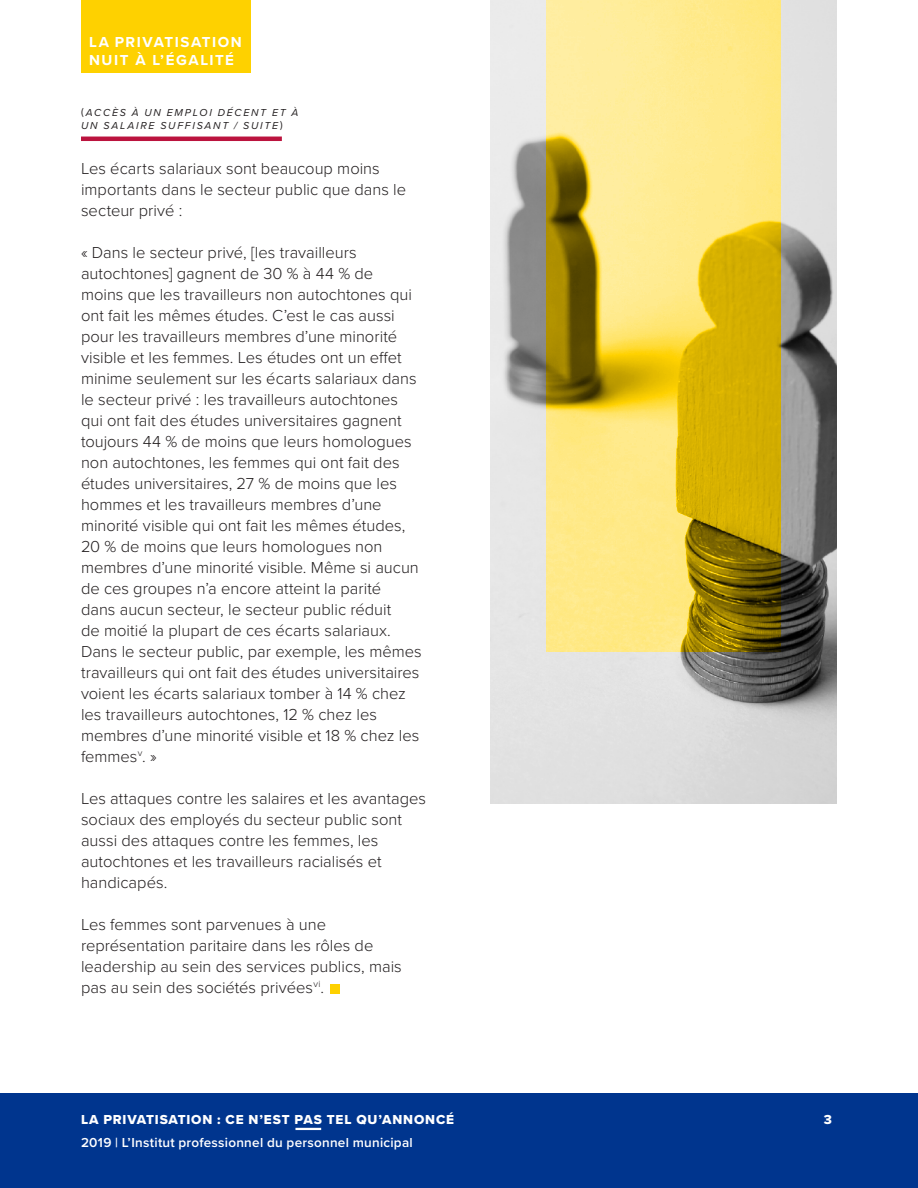
<style>
.page{position:relative;width:918px;height:1188px;background:#fff}
.page>*{position:absolute;margin:0;border:0;box-sizing:border-box;transform-origin:0 0}
.t1{font:300 16.5px/21px "Proxima Nova";color:#231f20}
.t2{font:700 15px/18px "Proxima Nova";letter-spacing:.1em;color:#fff}
.t3{font:600 13.5px "Proxima Nova";letter-spacing:.02em;color:#fff}
.t4{font:13.5px "Proxima Nova Extrabld";letter-spacing:.06em;color:#fff}
.t5{font:italic 10.5px "Proxima Nova";letter-spacing:.165em;color:#231f20}
.s1{font-style:normal}
</style>
<div class="page">
<div style="left:0;top:1094px;width:918px;height:94px;background:#00358e"></div>
<div style="left:81px;top:0;width:169px;height:72px;background:#fed100"></div>
<hr style="left:295px;top:1128px;width:26px;height:2px;background:#fff">
<div style="left:330px;top:984px;width:10px;height:9px;background:#fed100"></div>
<img style="left:491px;top:0;width:346px;height:803px">
<svg style="left:547px;top:0;width:234px;height:652px;background:#e2c957"></svg>
<hr style="left:81px;top:137px;width:201px;height:4px;background:#bb133e">
<p class="t2" style="left:89px;top:32px;width:154px">LA PRIVATISATION<br>NUIT À L’ÉGALITÉ</p>
<p class="t5" style="left:81px;top:105px;width:219px"><span class="s1">(</span>ACCÈS À UN EMPLOI DÉCENT ET À</p>
<p class="t5" style="left:81px;top:118px;width:203px">UN SALAIRE SUFFISANT / SUITE<span class="s1">)</span></p>
<p class="t1" style="left:81px;top:157px;width:327px">Les écarts salariaux sont beaucoup moins importants dans le secteur public que dans le secteur privé :</p>
<p class="t1" style="left:81px;top:241px;width:342px">« Dans le secteur privé, [les travailleurs autochtones] gagnent de 30 % à 44 % de<br>moins que les travailleurs non autochtones qui ont fait les mêmes études. C’est le cas aussi pour les travailleurs membres d’une minorité visible et les femmes. Les études ont un effet minime seulement sur les écarts salariaux dans le secteur privé : les travailleurs autochtones qui ont fait des études universitaires gagnent toujours 44 % de moins que leurs homologues non autochtones, les femmes qui ont fait des études universitaires, 27 % de moins que les hommes et les travailleurs membres d’une minorité visible qui ont fait les mêmes études, 20 % de moins que leurs homologues non membres d’une minorité visible. Même si aucun de ces groupes n’a encore atteint la parité<br>dans aucun secteur, le secteur public réduit<br>de moitié la plupart de ces écarts salariaux.<br>Dans le secteur public, par exemple, les mêmes travailleurs qui ont fait des études universitaires voient les écarts salariaux tomber à 14 % chez les travailleurs autochtones, 12 % chez les membres d’une minorité visible et 18 % chez les femmes<sup>v</sup>. »</p>
<p class="t1" style="left:81px;top:787px;width:347px">Les attaques contre les salaires et les avantages sociaux des employés du secteur public sont aussi des attaques contre les femmes, les autochtones et les travailleurs racialisés et handicapés.</p>
<p class="t1" style="left:81px;top:913px;width:322px">Les femmes sont parvenues à une représentation paritaire dans les rôles de leadership au sein des services publics, mais pas au sein des sociétés privées<sup>vi</sup>.</p>
<p class="t4" style="left:81px;top:1110px;width:375px">LA PRIVATISATION : CE N’EST PAS TEL QU’ANNONCÉ</p>
<p class="t3" style="left:81px;top:1132px;width:333px">2019 | L’Institut professionnel du personnel municipal</p>
<p class="t4" style="left:824px;top:1110px;width:10px">3</p>
</div>
